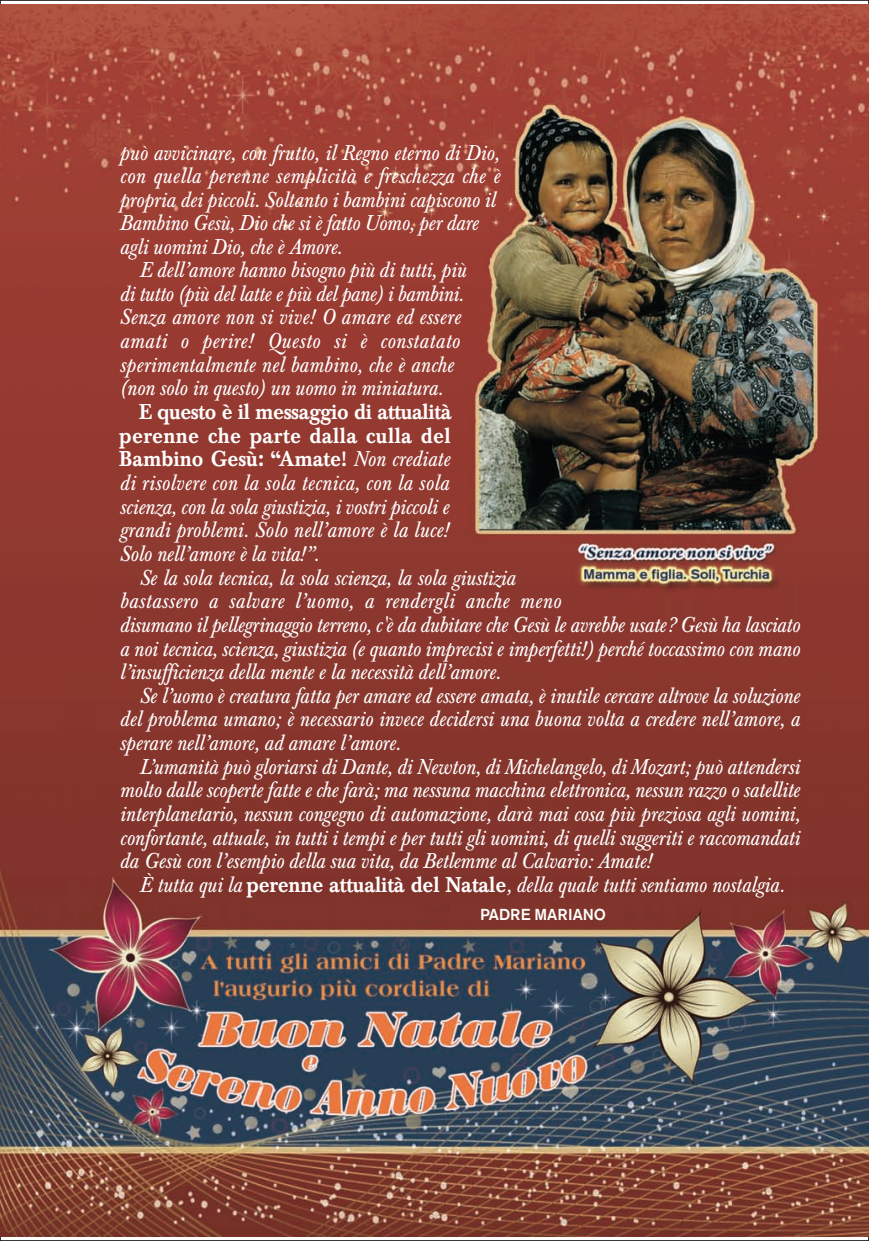
<style>
.page{position:relative;width:869px;height:1241px;background:#fff}
.page>*{position:absolute;margin:0;border:0;box-sizing:border-box;transform-origin:0 0}
.t1{font:italic 21.18px/23.6px "Baskerville BE";letter-spacing:-.01em;color:#fff;scale:.95 1}
.t2{font:italic 21.18px "Baskerville BE";letter-spacing:.015em;color:#fff;scale:.95 1}
.t3{font:italic 21.18px "Baskerville BE";letter-spacing:.01em;color:#fff;scale:.95 1}
.t4{font:500 15.75px "Akzidenz Grotesk BE";letter-spacing:-.005em;color:#fff}
.s1{font-weight:500;font-style:normal}
</style>
<div class="page">
<img style="left:0;top:5px;width:868px;height:1230px">
<p class="t1" style="left:119px;top:143px;width:401px">può avvicinare, con frutto, il Regno eterno di Dio,</p>
<p class="t2" style="left:119px;top:168px;width:401px">con quella perenne semplicità e freschezza che è</p>
<p class="t1" style="left:119px;top:190px;width:397px">propria dei piccoli. Soltanto i bambini capiscono il</p>
<p class="t1" style="left:119px;top:214px;width:379px">Bambino Gesù, Dio che si è fatto Uomo, per dare</p>
<p class="t1" style="left:119px;top:237px;width:235px">agli uomini Dio, che è Amore.</p>
<p class="t1" style="left:139px;top:261px;width:345px">E dell’amore hanno bisogno più di tutti, più</p>
<p class="t1" style="left:119px;top:284px;width:363px">di tutto (più del latte e più del pane) i bambini.</p>
<p class="t3" style="left:119px;top:309px;width:360px">Senza amore non si vive! O amare ed essere</p>
<p class="t2" style="left:119px;top:333px;width:359px">amati o perire! Questo si è constatato</p>
<p class="t1" style="left:119px;top:355px;width:353px">sperimentalmente nel bambino, che è anche</p>
<p class="t1" style="left:119px;top:379px;width:342px">(non solo in questo) un uomo in miniatura.</p>
<p class="t1" style="left:119px;top:402px;width:351px;text-indent:20px"><span class="s1">E questo è il messaggio di attualità perenne che parte dalla culla del Bambino Gesù: “Amate!</span> Non crediate di risolvere con la sola tecnica, con la sola scienza, con la sola giustizia, i vostri piccoli e grandi problemi. Solo nell’amore è la luce!<br>Solo nell’amore è la vita!”.</p>
<p class="t1" style="left:119px;top:568px;width:717px;text-indent:20px">Se la sola tecnica, la sola scienza, la sola giustizia<br>bastassero a salvare l’uomo, a rendergli anche meno<br>disumano il pellegrinaggio terreno, c'è da dubitare che Gesù le avrebbe usate? Gesù ha lasciato a noi tecnica, scienza, giustizia (e quanto imprecisi e imperfetti!) perché toccassimo con mano l’insufficienza della mente e la necessità dell’amore.</p>
<p class="t1" style="left:119px;top:686px;width:717px;text-align:justify;text-indent:20px">Se l’uomo è creatura fatta per amare ed essere amata, è inutile cercare altrove la soluzione del problema umano; è necessario invece decidersi una buona volta a credere nell’amore, a sperare nell’amore, ad amare l’amore.</p>
<p class="t1" style="left:119px;top:757px;width:717px;text-align:justify;text-indent:20px">L’umanità può gloriarsi di Dante, di Newton, di Michelangelo, di Mozart; può attendersi molto dalle scoperte fatte e che farà; ma nessuna macchina elettronica, nessun razzo o satellite interplanetario, nessun congegno di automazione, darà mai cosa più preziosa agli uomini, confortante, attuale, in tutti i tempi e per tutti gli uomini, di quelli suggeriti e raccomandati da Gesù con l’esempio della sua vita, da Betlemme al Calvario: Amate!</p>
<p class="t1" style="left:139px;top:875px;width:680px">È tutta qui la <span class="s1">perenne attualità del Natale</span>, della quale tutti sentiamo nostalgia.</p>
<p class="t4" style="left:480px;top:908px;width:127px">PADRE MARIANO</p>
</div>
